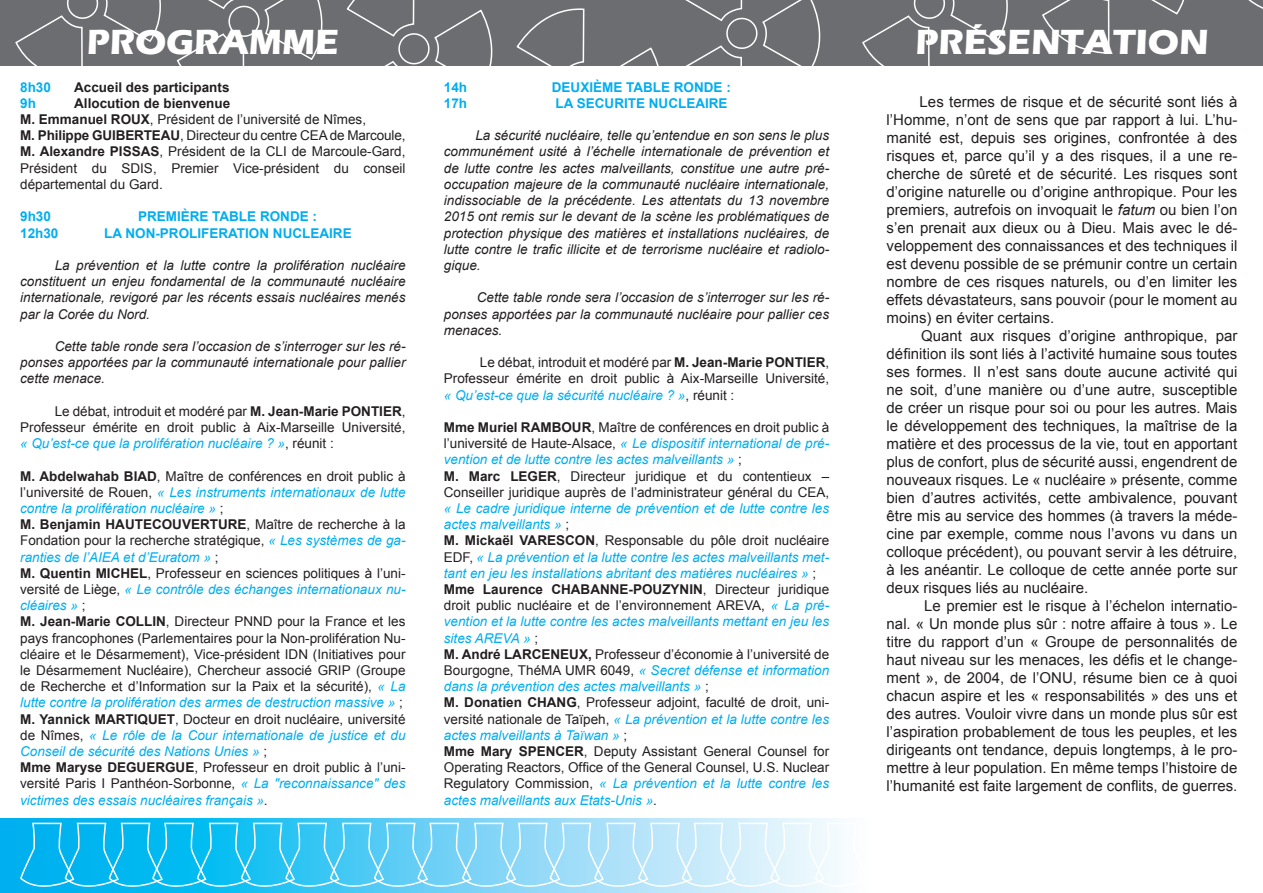
<style>
.page{position:relative;width:1263px;height:893px;background:#fff}
.page>*{position:absolute;margin:0;border:0;box-sizing:border-box;transform-origin:0 0}
.t1{font:700 36px "Eras ITC";color:#fff}
.t2{font:15px/18px "Arial";color:#231f20;text-align:justify}
.t3{font:13.5px/16.2px "Arial";color:#231f20;text-align:justify}
.t4{font:italic 13.5px/16.2px "Arial";color:#00aeef;text-align:justify}
.t5{font:italic 13.5px/16.2px "Arial";color:#231f20;text-align:justify}
.t6{font:700 13.5px "Arial";color:#00aeef}
.t7{font:700 13.5px "Arial";color:#231f20}
.s1{font-weight:700}
.s2{font-style:normal;color:#231f20}
.s3{font-weight:700;font-style:normal;color:#231f20}
.s4{font-style:italic;color:#00aeef}
.s5{font-style:italic}
</style>
<div class="page">
<div style="left:0;top:0;width:1263px;height:66px;background:#6c6d70"></div>
<svg style="left:15px;top:0;width:308px;height:66px"></svg>
<svg style="left:346px;top:0;width:147px;height:66px"></svg>
<svg style="left:516px;top:0;width:305px;height:66px"></svg>
<svg style="left:862px;top:0;width:146px;height:66px"></svg>
<svg style="left:1151px;top:0;width:33px;height:15px"></svg>
<svg style="left:1042px;top:0;width:68px;height:53px"></svg>
<svg style="left:1248px;top:0;width:15px;height:9px"></svg>
<svg style="left:0;top:819px;width:841px;height:74px;background:#43c5f3"></svg>
<svg style="left:18px;top:822px;width:823px;height:71px;background:#76d5f6"></svg>
<p class="t1" style="left:87px;top:21px;width:254px">PROGRAMME</p>
<p class="t1" style="left:915px;top:21px;width:295px">PRÉSENTATION</p>
<p class="t6" style="left:20px;top:78px;width:32px">8h30</p>
<p class="t7" style="left:74px;top:78px;width:157px">Accueil des participants</p>
<p class="t6" style="left:20px;top:94px;width:17px">9h</p>
<p class="t7" style="left:74px;top:94px;width:158px">Allocution de bienvenue</p>
<p class="t3" style="left:20px;top:111px;width:347px"><span class="s1">M. Emmanuel ROUX</span>, Président de l’université de Nîmes,</p>
<p class="t3" style="left:20px;top:128px;width:387px"><span class="s1">M. Philippe GUIBERTEAU</span>, Directeur du centre CEA de Marcoule,</p>
<p class="t3" style="left:20px;top:144px;width:387px"><span class="s1">M. Alexandre PISSAS</span>, Président de la CLI de Marcoule-Gard,<br>Président du SDIS, Premier Vice-président du conseil</p>
<p class="t3" style="left:20px;top:176px;width:144px">départemental du Gard.</p>
<p class="t6" style="left:20px;top:208px;width:32px">9h30</p>
<p class="t6" style="left:138px;top:208px;width:180px">PREMIÈRE TABLE RONDE :</p>
<p class="t6" style="left:20px;top:224px;width:40px">12h30</p>
<p class="t6" style="left:104px;top:224px;width:249px">LA NON-PROLIFERATION NUCLEAIRE</p>
<p class="t5" style="left:20px;top:257px;width:387px;text-indent:34px">La prévention et la lutte contre la prolifération nucléaire constituent un enjeu fondamental de la communauté nucléaire internationale, revigoré par les récents essais nucléaires menés par la Corée du Nord.</p>
<p class="t5" style="left:20px;top:338px;width:387px;text-indent:34px">Cette table ronde sera l’occasion de s’interroger sur les ré&shy;ponses apportées par la communauté internationale pour pallier cette menace.</p>
<p class="t3" style="left:20px;top:403px;width:387px;text-align:right">Le débat, introduit et modéré par <span class="s1">M. Jean-Marie PONTIER</span>,<br>Professeur émérite en droit public à Aix-Marseille Université,</p>
<p class="t4" style="left:20px;top:435px;width:315px">« Qu’est-ce que la prolifération nucléaire ? »<span class="s2">, réunit :</span></p>
<p class="t4" style="left:20px;top:468px;width:387px"><span class="s3">M. Abdelwahab BIAD</span><span class="s2">, Maître de conférences en droit public à l’université de Rouen,</span> « Les instruments internationaux de lutte contre la prolifération nucléaire » <span class="s2">;</span></p>
<p class="t3" style="left:20px;top:516px;width:387px"><span class="s1">M. Benjamin HAUTECOUVERTURE</span>, Maître de recherche à la Fondation pour la recherche stratégique, <span class="s4">« Les systèmes de ga&shy;ranties de l’AIEA et d’Euratom »</span> ;</p>
<p class="t3" style="left:20px;top:565px;width:387px"><span class="s1">M. Quentin MICHEL</span>, Professeur en sciences politiques à l’uni&shy;versité de Liège, <span class="s4">« Le contrôle des échanges internationaux nu&shy;cléaires »</span> ;</p>
<p class="t3" style="left:20px;top:614px;width:387px"><span class="s1">M. Jean-Marie COLLIN</span>, Directeur PNND pour la France et les pays francophones (Parlementaires pour la Non-prolifération Nu&shy;cléaire et le Désarmement), Vice-président IDN (Initiatives pour le Désarmement Nucléaire), Chercheur associé GRIP (Groupe de Recherche et d’Information sur la Paix et la sécurité), <span class="s4">« La lutte contre la prolifération des armes de destruction massive »</span> ;</p>
<p class="t4" style="left:20px;top:711px;width:387px"><span class="s3">M. Yannick MARTIQUET</span><span class="s2">, Docteur en droit nucléaire, université de Nîmes,</span> « Le rôle de la Cour internationale de justice et du Conseil de sécurité des Nations Unies » <span class="s2">;</span></p>
<p class="t3" style="left:20px;top:759px;width:387px"><span class="s1">Mme Maryse DEGUERGUE</span>, Professeur en droit public à l’uni&shy;versité Paris I Panthéon-Sorbonne, <span class="s4">« La "reconnaissance" des victimes des essais nucléaires français »</span><span class="s5">.</span></p>
<p class="t6" style="left:444px;top:78px;width:25px">14h</p>
<p class="t6" style="left:552px;top:78px;width:181px">DEUXIÈME TABLE RONDE :</p>
<p class="t6" style="left:444px;top:94px;width:25px">17h</p>
<p class="t6" style="left:556px;top:94px;width:173px">LA SECURITE NUCLEAIRE</p>
<p class="t5" style="left:444px;top:128px;width:387px;text-indent:32px">La sécurité nucléaire, telle qu’entendue en son sens le plus communément usité à l’échelle internationale de prévention et de lutte contre les actes malveillants, constitue une autre pré&shy;occupation majeure de la communauté nucléaire internationale, indissociable de la précédente. Les attentats du 13 novembre 2015 ont remis sur le devant de la scène les problématiques de protection physique des matières et installations nucléaires, de lutte contre le trafic illicite et de terrorisme nucléaire et radiolo&shy;gique.</p>
<p class="t5" style="left:444px;top:290px;width:387px;text-indent:33px">Cette table ronde sera l’occasion de s’interroger sur les ré&shy;ponses apportées par la communauté nucléaire pour pallier ces menaces.</p>
<p class="t3" style="left:444px;top:354px;width:387px;text-align:right">Le débat, introduit et modéré par <span class="s1">M. Jean-Marie PONTIER</span>,<br>Professeur émérite en droit public à Aix-Marseille Université,</p>
<p class="t4" style="left:444px;top:387px;width:292px">« Qu’est-ce que la sécurité nucléaire ? »<span class="s2">, réunit :</span></p>
<p class="t4" style="left:444px;top:419px;width:387px"><span class="s3">Mme Muriel RAMBOUR</span><span class="s2">, Maître de conférences en droit public à l’université de Haute-Alsace,</span> « Le dispositif international de pré&shy;vention et de lutte contre les actes malveillants » <span class="s2">;</span></p>
<p class="t3" style="left:444px;top:468px;width:387px"><span class="s1">M. Marc LEGER</span>, Directeur juridique et du contentieux –<br>Conseiller juridique auprès de l’administrateur général du CEA,</p>
<p class="t4" style="left:444px;top:500px;width:387px">« Le cadre juridique interne de prévention et de lutte contre les actes malveillants » <span class="s2">;</span></p>
<p class="t4" style="left:444px;top:533px;width:387px"><span class="s3">M. Mickaël VARESCON</span><span class="s2">, Responsable du pôle droit nucléaire EDF,</span> « La prévention et la lutte contre les actes malveillants met&shy;tant en jeu les installations abritant des matières nucléaires » <span class="s2">;</span></p>
<p class="t4" style="left:444px;top:581px;width:387px"><span class="s3">Mme Laurence CHABANNE-POUZYNIN</span><span class="s2">, Directeur juridique droit public nucléaire et de l’environnement AREVA,</span> « La pré&shy;vention et la lutte contre les actes malveillants mettant en jeu les sites AREVA » <span class="s2">;</span></p>
<p class="t4" style="left:444px;top:646px;width:387px"><span class="s3">M. André LARCENEUX,</span> <span class="s2">Professeur d’économie à l’université de Bourgogne, ThéMA UMR 6049,</span> « Secret défense et information dans la prévention des actes malveillants » <span class="s2">;</span></p>
<p class="t3" style="left:444px;top:695px;width:387px"><span class="s1">M. Donatien CHANG</span>, Professeur adjoint, faculté de droit, uni&shy;versité nationale de Taïpeh, <span class="s4">« La prévention et la lutte contre les actes malveillants à Taïwan »</span> ;</p>
<p class="t3" style="left:444px;top:743px;width:387px"><span class="s1">Mme Mary SPENCER</span>, Deputy Assistant General Counsel for Operating Reactors, Office of the General Counsel, U.S. Nuclear Regulatory Commission, <span class="s4">« La prévention et la lutte contre les actes malveillants aux Etats-Unis »</span>.</p>
<p class="t2" style="left:887px;top:92px;width:352px;text-indent:33px">Les termes de risque et de sécurité sont liés à l’Homme, n’ont de sens que par rapport à lui. L’hu&shy;manité est, depuis ses origines, confrontée à des risques et, parce qu’il y a des risques, il a une re&shy;cherche de sûreté et de sécurité. Les risques sont d’origine naturelle ou d’origine anthropique. Pour les premiers, autrefois on invoquait le <span class="s5">fatum</span> ou bien l’on s’en prenait aux dieux ou à Dieu. Mais avec le dé&shy;veloppement des connaissances et des techniques il est devenu possible de se prémunir contre un certain nombre de ces risques naturels, ou d’en limiter les effets dévastateurs, sans pouvoir (pour le moment au moins) en éviter certains.</p>
<p class="t2" style="left:887px;top:326px;width:352px;text-indent:34px">Quant aux risques d’origine anthropique, par définition ils sont liés à l’activité humaine sous toutes ses formes. Il n’est sans doute aucune activité qui ne soit, d’une manière ou d’une autre, susceptible de créer un risque pour soi ou pour les autres. Mais le développement des techniques, la maîtrise de la matière et des processus de la vie, tout en apportant plus de confort, plus de sécurité aussi, engendrent de nouveaux risques. Le « nucléaire » présente, comme bien d’autres activités, cette ambivalence, pouvant être mis au service des hommes (à travers la méde&shy;cine par exemple, comme nous l’avons vu dans un colloque précédent), ou pouvant servir à les détruire, à les anéantir. Le colloque de cette année porte sur deux risques liés au nucléaire.</p>
<p class="t2" style="left:887px;top:596px;width:352px;text-indent:38px">Le premier est le risque à l’échelon internatio&shy;nal. « Un monde plus sûr : notre affaire à tous ». Le titre du rapport d’un « Groupe de personnalités de haut niveau sur les menaces, les défis et le change&shy;ment », de 2004, de l’ONU, résume bien ce à quoi chacun aspire et les « responsabilités » des uns et des autres. Vouloir vivre dans un monde plus sûr est l’aspiration probablement de tous les peuples, et les dirigeants ont tendance, depuis longtemps, à le pro&shy;mettre à leur population. En même temps l’histoire de l’humanité est faite largement de conflits, de guerres.</p>
</div>
